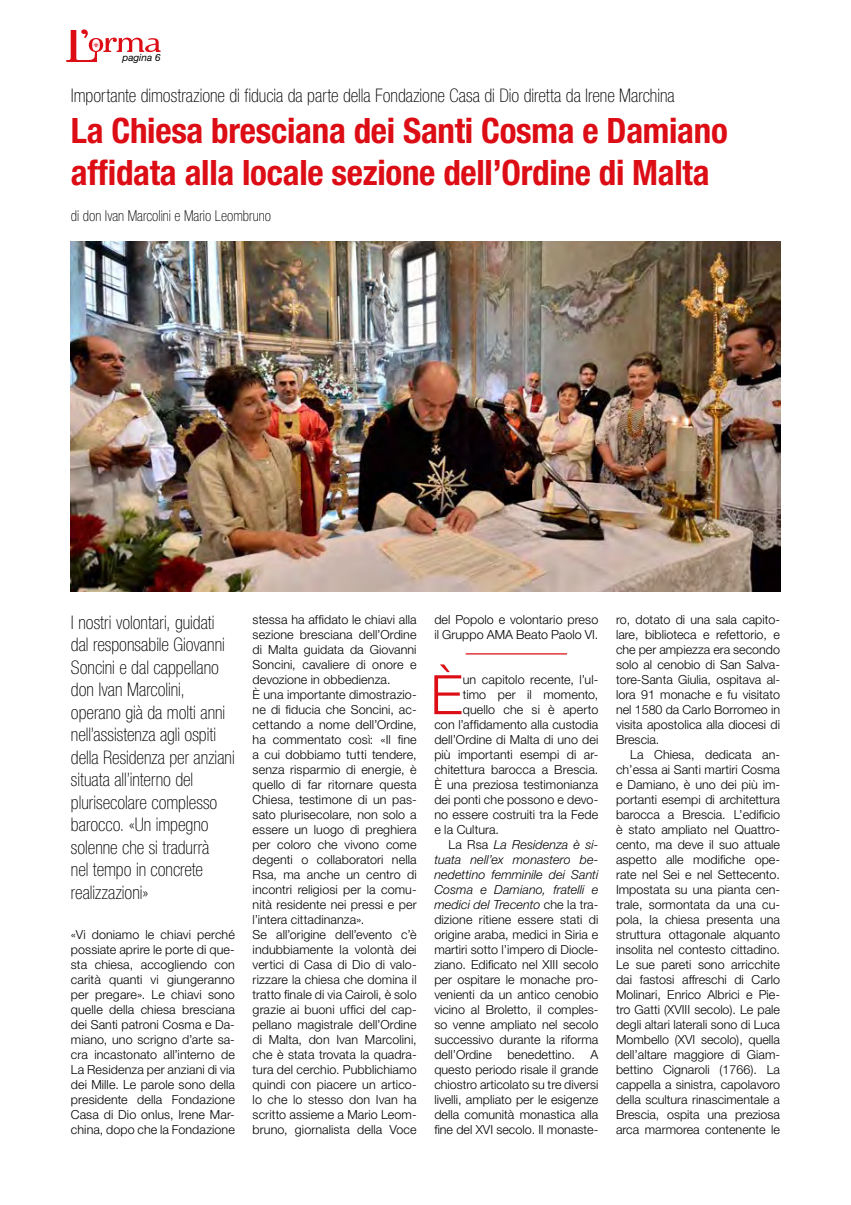
<style>
.page{position:relative;width:851px;height:1205px;background:#fff}
.page>*{position:absolute;margin:0;border:0;box-sizing:border-box;transform-origin:0 0}
.t1{font:300 54.5px "Helvetica Neue LT Std";color:#dc0d15}
.t2{font:700 condensed 35px/41.2px "Helvetica Neue LT Std";letter-spacing:-.01em;color:#dc0d15}
.t3{font:100 condensed 18.75px/22.5px "Helvetica Neue LT Std";color:#000}
.t4{font:100 condensed 15px "Helvetica Neue LT Std";color:#000}
.t5{font:300 12.5px/15px "Helvetica Neue LT Std";letter-spacing:.005em;color:#000;text-align:justify}
.t6{font:italic 300 12.5px "Helvetica Neue LT Std";letter-spacing:.005em;color:#000}
.t7{font:italic 10px "Helvetica Neue LT Std";color:#000}
.s1{font-style:normal}
</style>
<div class="page">
<svg style="left:66px;top:29px;width:94px;height:33px"></svg>
<img style="left:71px;top:242px;width:709px;height:350px">
<hr style="left:465px;top:653px;width:102px;height:1px;background:#dc0d15">
<p class="t7" style="left:122px;top:52px;width:40px">pagina 6</p>
<h3 class="t3" style="left:71px;top:84px;width:605px">Importante dimostrazione di fiducia da parte della Fondazione Casa di Dio diretta da Irene Marchina</h3>
<h2 class="t2" style="left:71px;top:110px;width:658px">La Chiesa bresciana dei Santi Cosma e Damiano affidata alla locale sezione dell’Ordine di Malta</h2>
<p class="t4" style="left:71px;top:207px;width:201px">di don Ivan Marcolini e Mario Leombruno</p>
<p class="t3" style="left:71px;top:611px;width:165px">I nostri volontari, guidati dal responsabile Giovanni<br>Soncini e dal cappellano don Ivan Marcolini, operano già da molti anni nell’assistenza agli ospiti della Residenza per anziani situata all’interno del plurisecolare complesso barocco. «Un impegno solenne che si tradurrà<br>nel tempo in concrete realizzazioni»</p>
<p class="t5" style="left:71px;top:927px;width:165px">«Vi doniamo le chiavi perché possiate aprire le porte di que&shy;sta chiesa, accogliendo con carità quanti vi giungeranno per pregare». Le chiavi sono quelle della chiesa bresciana dei Santi patroni Cosma e Da&shy;miano, uno scrigno d’arte sa&shy;cra incastonato all’interno de La Residenza per anziani di via dei Mille. Le parole sono della presidente della Fondazione Casa di Dio onlus, Irene Mar&shy;china, dopo che la Fondazione</p>
<p class="t5" style="left:252px;top:612px;width:165px;text-align:left">stessa ha affidato le chiavi alla sezione bresciana dell’Ordine di Malta guidata da Giovanni<br>Soncini, cavaliere di onore e devozione in obbedienza.<br>È una importante dimostrazio&shy;ne di fiducia che Soncini, ac&shy;cettando a nome dell’Ordine, ha commentato così: «Il fine a cui dobbiamo tutti tendere, senza risparmio di energie, è quello di far ritornare questa<br>Chiesa, testimone di un pas&shy;sato plurisecolare, non solo a essere un luogo di preghiera per coloro che vivono come degenti o collaboratori nella<br>Rsa, ma anche un centro di incontri religiosi per la comu&shy;nità residente nei pressi e per l’intera cittadinanza».<br>Se all’origine dell’evento c’è indubbiamente la volontà dei vertici di Casa di Dio di valo&shy;rizzare la chiesa che domina il tratto finale di via Cairoli, è solo grazie ai buoni uffici del cap&shy;pellano magistrale dell’Ordine di Malta, don Ivan Marcolini, che è stata trovata la quadra&shy;tura del cerchio. Pubblichiamo quindi con piacere un artico&shy;lo che lo stesso don Ivan ha scritto assieme a Mario Leom&shy;bruno, giornalista della Voce</p>
<p class="t5" style="left:434px;top:612px;width:165px">del Popolo e volontario preso il Gruppo AMA Beato Paolo VI.</p>
<h1 class="t1" style="left:430px;top:661px;width:34px">È</h1>
<p class="t5" style="left:462px;top:672px;width:137px">un capitolo recente, l’ul-</p>
<p class="t5" style="left:462px;top:687px;width:137px">timo per il momento,</p>
<p class="t5" style="left:462px;top:702px;width:137px">quello che si è aperto</p>
<p class="t5" style="left:434px;top:717px;width:165px">con l’affidamento alla custodia</p>
<p class="t5" style="left:434px;top:732px;width:165px">dell’Ordine di Malta di uno dei</p>
<p class="t5" style="left:434px;top:747px;width:165px">più importanti esempi di ar-</p>
<p class="t5" style="left:434px;top:762px;width:165px">chitettura barocca a Brescia.</p>
<p class="t5" style="left:434px;top:777px;width:165px">È una preziosa testimonianza</p>
<p class="t5" style="left:434px;top:792px;width:165px">dei ponti che possono e devo-</p>
<p class="t5" style="left:434px;top:807px;width:165px">no essere costruiti tra la Fede</p>
<p class="t5" style="left:434px;top:822px;width:66px">e la Cultura.</p>
<p class="t6" style="left:448px;top:837px;width:151px"><span class="s1">La Rsa</span> La Residenza è si-</p>
<p class="t6" style="left:434px;top:852px;width:165px">tuata nell’ex monastero be-</p>
<p class="t6" style="left:434px;top:867px;width:165px">nedettino femminile dei Santi</p>
<p class="t6" style="left:434px;top:882px;width:165px">Cosma e Damiano, fratelli e</p>
<p class="t6" style="left:434px;top:897px;width:165px">medici del Trecento <span class="s1">che la tra-</span></p>
<p class="t5" style="left:434px;top:912px;width:165px">dizione ritiene essere stati di</p>
<p class="t5" style="left:434px;top:927px;width:165px">origine araba, medici in Siria e</p>
<p class="t5" style="left:434px;top:942px;width:165px">martiri sotto l’impero di Diocle-</p>
<p class="t5" style="left:434px;top:957px;width:165px">ziano. Edificato nel XIII secolo</p>
<p class="t5" style="left:434px;top:972px;width:165px">per ospitare le monache pro-</p>
<p class="t5" style="left:434px;top:987px;width:165px">venienti da un antico cenobio</p>
<p class="t5" style="left:434px;top:1002px;width:165px">vicino al Broletto, il comples-</p>
<p class="t5" style="left:434px;top:1017px;width:165px">so venne ampliato nel secolo</p>
<p class="t5" style="left:434px;top:1032px;width:165px">successivo durante la riforma</p>
<p class="t5" style="left:434px;top:1047px;width:165px">dell’Ordine benedettino. A</p>
<p class="t5" style="left:434px;top:1062px;width:165px">questo periodo risale il grande</p>
<p class="t5" style="left:434px;top:1077px;width:165px">chiostro articolato su tre diversi</p>
<p class="t5" style="left:434px;top:1092px;width:165px">livelli, ampliato per le esigenze</p>
<p class="t5" style="left:434px;top:1107px;width:165px">della comunità monastica alla</p>
<p class="t5" style="left:434px;top:1122px;width:165px">fine del XVI secolo. Il monaste-</p>
<p class="t5" style="left:616px;top:612px;width:165px">ro, dotato di una sala capito&shy;lare, biblioteca e refettorio, e che per ampiezza era secondo solo al cenobio di San Salva&shy;tore-Santa Giulia, ospitava al&shy;lora 91 monache e fu visitato nel 1580 da Carlo Borromeo in visita apostolica alla diocesi di Brescia.</p>
<p class="t5" style="left:616px;top:747px;width:165px;text-indent:14px">La Chiesa, dedicata an&shy;ch’essa ai Santi martiri Cosma e Damiano, è uno dei più im&shy;portanti esempi di architettura barocca a Brescia. L’edificio è stato ampliato nel Quattro&shy;cento, ma deve il suo attuale aspetto alle modifiche ope&shy;rate nel Sei e nel Settecento.<br>Impostata su una pianta cen&shy;trale, sormontata da una cu&shy;pola, la chiesa presenta una struttura ottagonale alquanto insolita nel contesto cittadino.<br>Le sue pareti sono arricchite dai fastosi affreschi di Carlo Molinari, Enrico Albrici e Pie&shy;tro Gatti (XVIII secolo). Le pale degli altari laterali sono di Luca Mombello (XVI secolo), quella dell’altare maggiore di Giam&shy;bettino Cignaroli (1766). La cappella a sinistra, capolavoro della scultura rinascimentale a Brescia, ospita una preziosa arca marmorea contenente le</p>
</div>
